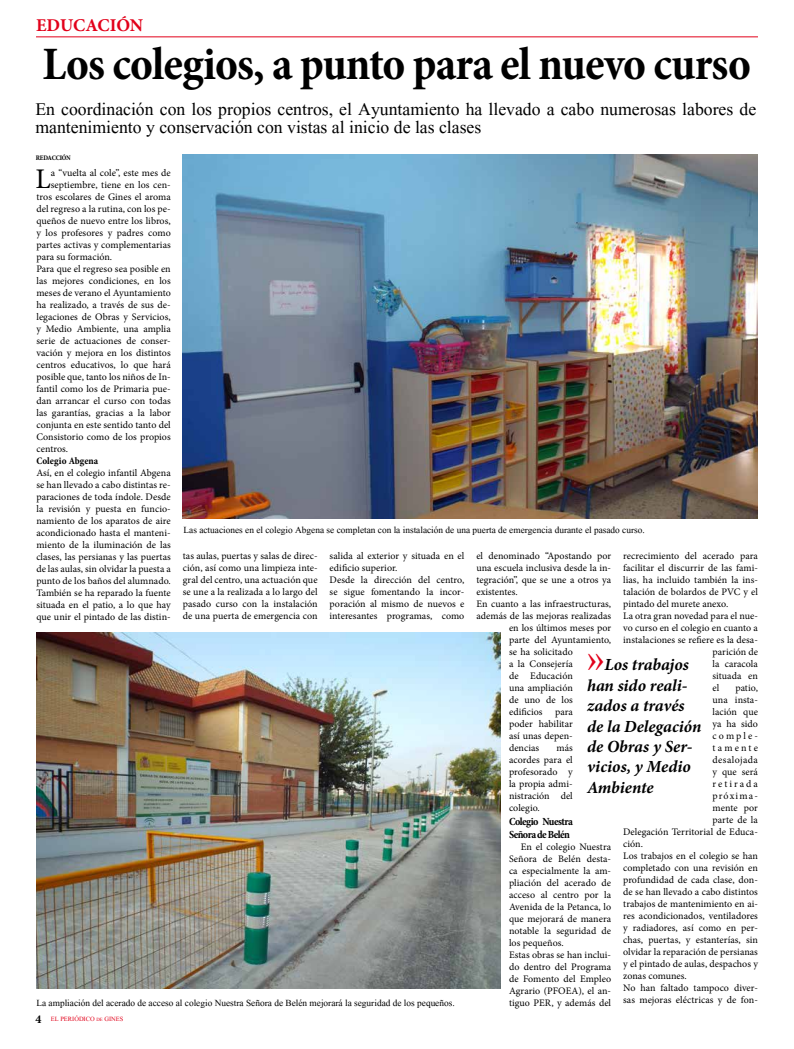
<style>
.page{position:relative;width:794px;height:1049px;background:#fff}
.page>*{position:absolute;margin:0;border:0;box-sizing:border-box;transform-origin:0 0}
.t1{font:700 condensed 47px "Minion Pro";letter-spacing:-.02em;color:#000}
.t2{font:43px "Aparajita";color:#e2001a}
.t3{font:28.5px "Minion Pro";color:#000}
.t4{font:22px/18px "Aparajita";color:#000}
.t5{font:700 18px "Minion Pro";letter-spacing:-.005em;color:#e2001a}
.t6{font:italic 700 17px/20.4px "Minion Pro";color:#000}
.t7{font:11.6px "Aparajita";color:#000}
.t8{font:700 condensed 11px/13.2px "Minion Pro";letter-spacing:-.05em;color:#000}
.t9{font:10px/12px "Minion Pro";letter-spacing:.005em;color:#000;text-align:justify}
.t10{font:700 condensed 10px "Minion Pro";letter-spacing:.005em;color:#000}
.t11{font:10px "Minion Pro";letter-spacing:.04em;color:#000}
.t12{font:10px "Minion Pro";letter-spacing:.2em;color:#000}
.t13{font:10px "Minion Pro";letter-spacing:.11em;color:#000}
.t14{font:10px "Minion Pro";letter-spacing:.215em;color:#000}
.t15{font:8px "Aparajita";color:#e2001a}
.t16{font:700 condensed 7px "Minion Pro";letter-spacing:-.025em;color:#000}
.s1{font-family:"Minion Pro";font-weight:700;font-size:12px;color:#000}
.s2{font-size:6px}
</style>
<div class="page">
<hr style="left:36px;top:36px;width:722px;height:1px;background:#e2001a">
<img style="left:183px;top:154px;width:575px;height:365px">
<img style="left:36px;top:632px;width:464px;height:357px">
<h3 class="t5" style="left:36px;top:12px;width:109px">EDUCACIÓN</h3>
<h1 class="t1" style="left:42px;top:31px;width:710px">Los colegios, a punto para el nuevo curso</h1>
<h3 class="t4" style="left:35px;top:102px;width:722px">En coordinación con los propios centros, el Ayuntamiento ha llevado a cabo numerosas labores de mantenimiento y conservación con vistas al inicio de las clases</h3>
<h3 class="t3" style="left:35px;top:160px;width:17px">L</h3>
<p class="t9" style="left:51px;top:167px;width:121px">a “vuelta al cole”, este mes de</p>
<p class="t16" style="left:36px;top:153px;width:37px">REDACCIÓN</p>
<p class="t9" style="left:51px;top:179px;width:121px">septiembre, tiene en los cen-</p>
<p class="t9" style="left:36px;top:191px;width:136px">tros escolares de Gines el aroma</p>
<p class="t9" style="left:36px;top:203px;width:136px">del regreso a la rutina, con los pe-</p>
<p class="t9" style="left:36px;top:215px;width:136px">queños de nuevo entre los libros,</p>
<p class="t9" style="left:36px;top:227px;width:136px">y los profesores y padres como</p>
<p class="t9" style="left:36px;top:239px;width:136px">partes activas y complementarias</p>
<p class="t9" style="left:36px;top:251px;width:77px">para su formación.</p>
<p class="t9" style="left:36px;top:263px;width:136px">Para que el regreso sea posible en</p>
<p class="t9" style="left:36px;top:275px;width:136px">las mejores condiciones, en los</p>
<p class="t9" style="left:36px;top:287px;width:136px">meses de verano el Ayuntamiento</p>
<p class="t9" style="left:36px;top:299px;width:136px">ha realizado, a través de sus de-</p>
<p class="t9" style="left:36px;top:311px;width:136px">legaciones de Obras y Servicios,</p>
<p class="t9" style="left:36px;top:323px;width:136px">y Medio Ambiente, una amplia</p>
<p class="t9" style="left:36px;top:335px;width:136px">serie de actuaciones de conser-</p>
<p class="t9" style="left:36px;top:347px;width:136px">vación y mejora en los distintos</p>
<p class="t9" style="left:36px;top:359px;width:136px">centros educativos, lo que hará</p>
<p class="t9" style="left:36px;top:371px;width:136px">posible que, tanto los niños de In-</p>
<p class="t9" style="left:36px;top:383px;width:136px">fantil como los de Primaria pue-</p>
<p class="t9" style="left:36px;top:395px;width:136px">dan arrancar el curso con todas</p>
<p class="t9" style="left:36px;top:407px;width:136px">las garantías, gracias a la labor</p>
<p class="t9" style="left:36px;top:419px;width:136px">conjunta en este sentido tanto del</p>
<p class="t9" style="left:36px;top:431px;width:136px">Consistorio como de los propios</p>
<p class="t9" style="left:36px;top:443px;width:33px">centros.</p>
<p class="t10" style="left:36px;top:454px;width:63px">Colegio Abgena</p>
<p class="t9" style="left:36px;top:467px;width:136px">Así, en el colegio infantil Abgena se han llevado a cabo distintas re&shy;paraciones de toda índole. Desde la revisión y puesta en funcio&shy;namiento de los aparatos de aire acondicionado hasta el manteni&shy;miento de la iluminación de las clases, las persianas y las puertas de las aulas, sin olvidar la puesta a punto de los baños del alumnado.<br>También se ha reparado la fuente situada en el patio, a lo que hay que unir el pintado de las distin-</p>
<p class="t7" style="left:183px;top:524px;width:463px">Las actuaciones en el colegio Abgena se completan con la instalación de una puerta de emergencia durante el pasado curso.</p>
<p class="t9" style="left:183px;top:550px;width:136px">tas aulas, puertas y salas de direc&shy;ción, así como una limpieza inte&shy;gral del centro, una actuación que se une a la realizada a lo largo del pasado curso con la instalación de una puerta de emergencia con</p>
<p class="t9" style="left:329px;top:550px;width:136px;text-align:left">salida al exterior y situada en el edificio superior.<br>Desde la dirección del centro, se sigue fomentando la incor&shy;poración al mismo de nuevos e interesantes programas, como</p>
<p class="t9" style="left:476px;top:550px;width:136px">el denominado “Apostando por</p>
<p class="t9" style="left:623px;top:550px;width:136px">recrecimiento del acerado para</p>
<p class="t9" style="left:623px;top:562px;width:136px">facilitar el discurrir de las fami-</p>
<p class="t9" style="left:623px;top:574px;width:136px">lias, ha incluido también la ins-</p>
<p class="t9" style="left:623px;top:586px;width:136px">talación de bolardos de PVC y el</p>
<p class="t9" style="left:623px;top:598px;width:107px">pintado del murete anexo.</p>
<p class="t9" style="left:623px;top:610px;width:136px">La otra gran novedad para el nue-</p>
<p class="t9" style="left:623px;top:622px;width:136px">vo curso en el colegio en cuanto a</p>
<p class="t9" style="left:623px;top:634px;width:136px">instalaciones se refiere es la desa-</p>
<p class="t9" style="left:712px;top:646px;width:47px">parición de</p>
<p class="t9" style="left:712px;top:658px;width:47px">la caracola</p>
<p class="t9" style="left:712px;top:670px;width:47px">situada en</p>
<p class="t9" style="left:712px;top:682px;width:8px">el</p>
<p class="t9" style="left:735px;top:682px;width:24px">patio,</p>
<p class="t9" style="left:712px;top:694px;width:47px">una insta-</p>
<p class="t9" style="left:712px;top:706px;width:47px">lación que</p>
<p class="t9" style="left:712px;top:718px;width:47px">ya ha sido</p>
<p class="t9" style="left:712px;top:730px;width:47px">comple-</p>
<p class="t14" style="left:712px;top:741px;width:47px">tamente</p>
<p class="t11" style="left:712px;top:753px;width:47px">desalojada</p>
<p class="t9" style="left:712px;top:766px;width:47px">y que será</p>
<p class="t12" style="left:712px;top:777px;width:47px">retirada</p>
<p class="t13" style="left:712px;top:789px;width:47px">próxima-</p>
<p class="t9" style="left:712px;top:802px;width:47px">mente por</p>
<p class="t9" style="left:712px;top:814px;width:47px">parte de la</p>
<p class="t9" style="left:623px;top:826px;width:136px">Delegación Territorial de Educa-</p>
<p class="t9" style="left:623px;top:838px;width:21px">ción.</p>
<p class="t9" style="left:623px;top:850px;width:136px">Los trabajos en el colegio se han</p>
<p class="t9" style="left:623px;top:862px;width:136px">completado con una revisión en</p>
<p class="t9" style="left:623px;top:874px;width:136px">profundidad de cada clase, don-</p>
<p class="t9" style="left:623px;top:886px;width:136px">de se han llevado a cabo distintos</p>
<p class="t9" style="left:623px;top:898px;width:136px">trabajos de mantenimiento en ai-</p>
<p class="t9" style="left:623px;top:910px;width:136px">res acondicionados, ventiladores</p>
<p class="t9" style="left:623px;top:922px;width:136px">y radiadores, así como en per-</p>
<p class="t9" style="left:623px;top:934px;width:136px">chas, puertas, y estanterías, sin</p>
<p class="t9" style="left:623px;top:946px;width:136px">olvidar la reparación de persianas</p>
<p class="t9" style="left:623px;top:958px;width:136px">y el pintado de aulas, despachos y</p>
<p class="t9" style="left:623px;top:970px;width:65px">zonas comunes.</p>
<p class="t9" style="left:623px;top:982px;width:136px">No han faltado tampoco diver-</p>
<p class="t9" style="left:623px;top:994px;width:136px">sas mejoras eléctricas y de fon-</p>
<p class="t9" style="left:476px;top:562px;width:136px">una escuela inclusiva desde la in-</p>
<p class="t9" style="left:476px;top:574px;width:136px">tegración”, que se une a otros ya</p>
<p class="t9" style="left:476px;top:586px;width:43px">existentes.</p>
<p class="t9" style="left:476px;top:598px;width:136px">En cuanto a las infraestructuras,</p>
<p class="t9" style="left:476px;top:610px;width:136px">además de las mejoras realizadas</p>
<p class="t9" style="left:509px;top:622px;width:104px">en los últimos meses por</p>
<p class="t9" style="left:509px;top:634px;width:104px">parte del Ayuntamiento,</p>
<p class="t9" style="left:509px;top:646px;width:65px">se ha solicitado</p>
<p class="t9" style="left:509px;top:658px;width:65px">a la Consejería</p>
<p class="t9" style="left:509px;top:670px;width:65px">de Educación</p>
<p class="t9" style="left:509px;top:682px;width:65px">una ampliación</p>
<p class="t9" style="left:509px;top:694px;width:65px">de uno de los</p>
<p class="t9" style="left:509px;top:706px;width:65px">edificios para</p>
<p class="t9" style="left:509px;top:718px;width:65px">poder habilitar</p>
<p class="t9" style="left:509px;top:730px;width:65px">así unas depen-</p>
<p class="t9" style="left:509px;top:742px;width:32px">dencias</p>
<h2 class="t2" style="left:587px;top:638px;width:19px">»</h2>
<h3 class="t6" style="left:587px;top:654px;width:116px;text-indent:17px">Los trabajos han sido reali&shy;zados a través de la Delegación de Obras y Ser&shy;vicios, y Medio<br>Ambiente</h3>
<p class="t9" style="left:509px;top:742px;width:65px;text-indent:48px">más acordes para el profesorado y la propia admi&shy;nistración del colegio.</p>
<p class="t8" style="left:509px;top:814px;width:65px">Colegio Nuestra<br>Señora de Belén</p>
<p class="t9" style="left:509px;top:841px;width:104px;text-align:left;text-indent:12px">En el colegio Nuestra<br>Señora de Belén desta&shy;ca especialmente la am&shy;pliación del acerado de acceso al centro por la<br>Avenida de la Petanca, lo que mejorará de manera notable la seguridad de los pequeños.<br>Estas obras se han inclui&shy;do dentro del Programa de Fomento del Empleo<br>Agrario (PFOEA), el an&shy;tiguo PER, y además del</p>
<p class="t7" style="left:36px;top:997px;width:420px">La ampliación del acerado de acceso al colegio Nuestra Señora de Belén mejorará la seguridad de los pequeños.</p>
<p class="t15" style="left:35px;top:1015px;width:89px"><span class="s1">4</span> EL PERIÓDICO <span class="s2">DE</span> GINES</p>
</div>
